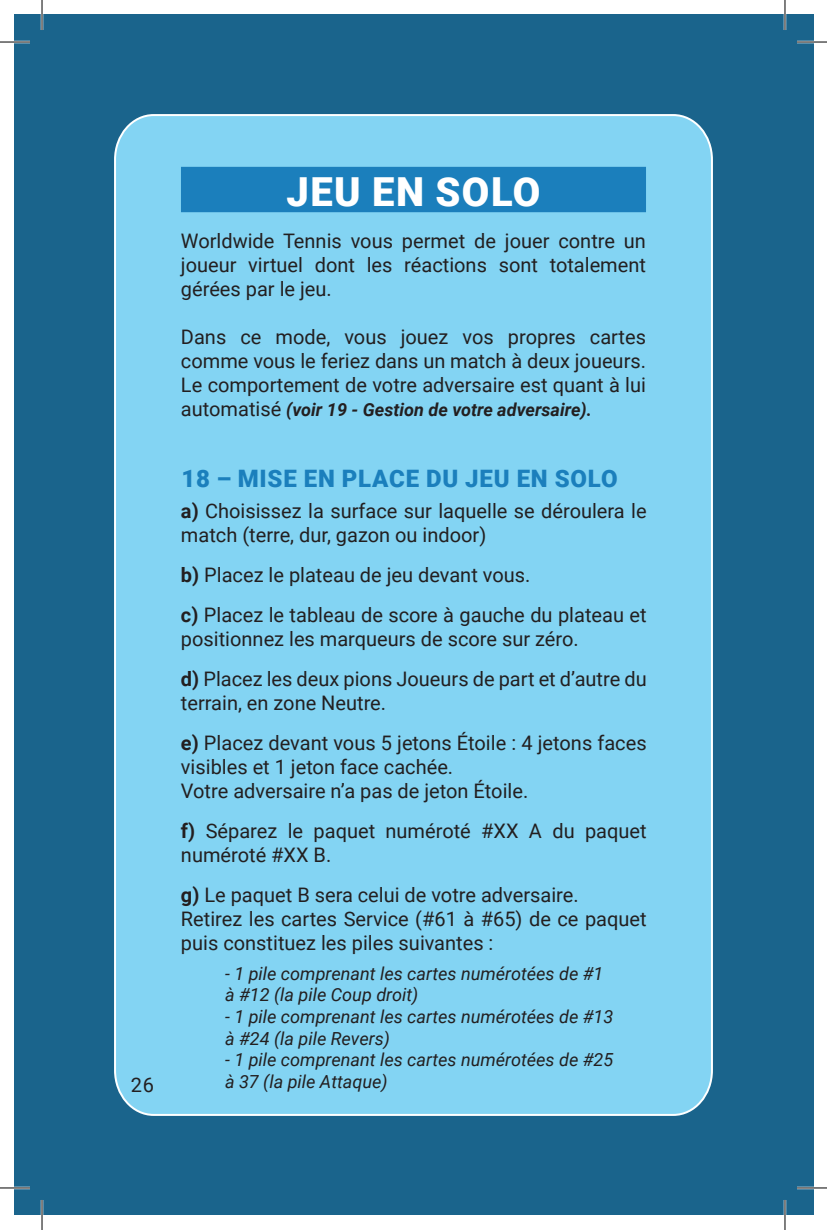
<style>
.page{position:relative;width:827px;height:1230px;background:#fff}
.page>*{position:absolute;margin:0;border:0;box-sizing:border-box;transform-origin:0 0}
.t1{font:900 40px "Roboto";letter-spacing:.035em;color:#fff}
.t2{font:900 24px "Roboto";letter-spacing:.035em;color:#1b7fbc}
.t3{font:20px/24px "Roboto";color:#231f20}
.t4{font:italic 18px/21.6px "Roboto";color:#231f20}
.t5{font:italic 700 18px "Roboto";color:#231f20}
.s1{font-weight:400;font-style:normal;font-size:20px}
.s2{font-weight:700}
</style>
<div class="page">
<div style="left:15px;top:15px;width:798px;height:1200px;background:#1a648c"></div>
<div style="left:114px;top:114px;width:599px;height:1002px;background:#83d4f3"></div>
<div style="left:181px;top:167px;width:465px;height:45px;background:#1b7fbc"></div>
<hr style="left:0;top:41px;width:30px;height:2px;background:#fff">
<hr style="left:797px;top:41px;width:30px;height:2px;background:#fff">
<hr style="left:0;top:1186px;width:30px;height:2px;background:#fff">
<hr style="left:797px;top:1186px;width:30px;height:2px;background:#fff">
<hr style="left:41px;top:0;width:2px;height:30px;background:#fff">
<hr style="left:41px;top:1199px;width:2px;height:30px;background:#fff">
<hr style="left:783px;top:0;width:3px;height:30px;background:#fff">
<hr style="left:783px;top:1199px;width:3px;height:30px;background:#fff">
<hr style="left:0;top:42px;width:30px;height:1px;background:#000">
<hr style="left:797px;top:42px;width:30px;height:1px;background:#000">
<hr style="left:0;top:1187px;width:30px;height:1px;background:#000">
<hr style="left:797px;top:1187px;width:30px;height:1px;background:#000">
<hr style="left:42px;top:0;width:1px;height:30px;background:#000">
<hr style="left:42px;top:1199px;width:1px;height:30px;background:#000">
<hr style="left:784px;top:0;width:1px;height:30px;background:#000">
<hr style="left:784px;top:1199px;width:1px;height:30px;background:#000">
<h1 class="t1" style="left:286px;top:163px;width:255px">JEU EN SOLO</h1>
<p class="t3" style="left:181px;top:228px;width:466px;text-align:justify">Worldwide Tennis vous permet de jouer contre un joueur virtuel dont les réactions sont totalement gérées par le jeu.</p>
<p class="t3" style="left:181px;top:324px;width:466px;text-align:justify">Dans ce mode, vous jouez vos propres cartes comme vous le feriez dans un match à deux joueurs.<br>Le comportement de votre adversaire est quant à lui</p>
<p class="t5" style="left:181px;top:396px;width:412px"><span class="s1">automatisé</span> (voir 19 - Gestion de votre adversaire).</p>
<p class="t2" style="left:181px;top:461px;width:438px">18 – MISE EN PLACE DU JEU EN SOLO</p>
<p class="t3" style="left:181px;top:498px;width:467px"><span class="s2">a)</span> Choisissez la surface sur laquelle se déroulera le match (terre, dur, gazon ou indoor)</p>
<p class="t3" style="left:181px;top:554px;width:467px;line-height:40px"><span class="s2">b)</span> Placez le plateau de jeu devant vous.<br><span class="s2">c)</span> Placez le tableau de score à gauche du plateau et</p>
<p class="t3" style="left:181px;top:618px;width:467px;line-height:40px">positionnez les marqueurs de score sur zéro.<br><span class="s2">d)</span> Placez les deux pions Joueurs de part et d’autre du</p>
<p class="t3" style="left:181px;top:682px;width:467px;line-height:40px">terrain, en zone Neutre.<br><span class="s2">e)</span> Placez devant vous 5 jetons Étoile : 4 jetons faces</p>
<p class="t3" style="left:181px;top:754px;width:349px">visibles et 1 jeton face cachée.<br>Votre adversaire n’a pas de jeton Étoile.</p>
<p class="t3" style="left:181px;top:818px;width:467px"><span class="s2">f)</span> Séparez le paquet numéroté #XX A du paquet numéroté #XX B.</p>
<p class="t3" style="left:181px;top:882px;width:467px"><span class="s2">g)</span> Le paquet B sera celui de votre adversaire.<br>Retirez les cartes Service (#61 à #65) de ce paquet puis constituez les piles suivantes :</p>
<p class="t4" style="left:225px;top:961px;width:380px">- 1 pile comprenant les cartes numérotées de #1 à #12 (la pile Coup droit)</p>
<p class="t4" style="left:225px;top:1004px;width:390px">- 1 pile comprenant les cartes numérotées de #13 à #24 (la pile Revers)</p>
<p class="t4" style="left:225px;top:1048px;width:390px">- 1 pile comprenant les cartes numérotées de #25</p>
<p class="t3" style="left:131px;top:1072px;width:25px">26</p>
<p class="t4" style="left:225px;top:1069px;width:164px">à 37 (la pile Attaque)</p>
</div>
